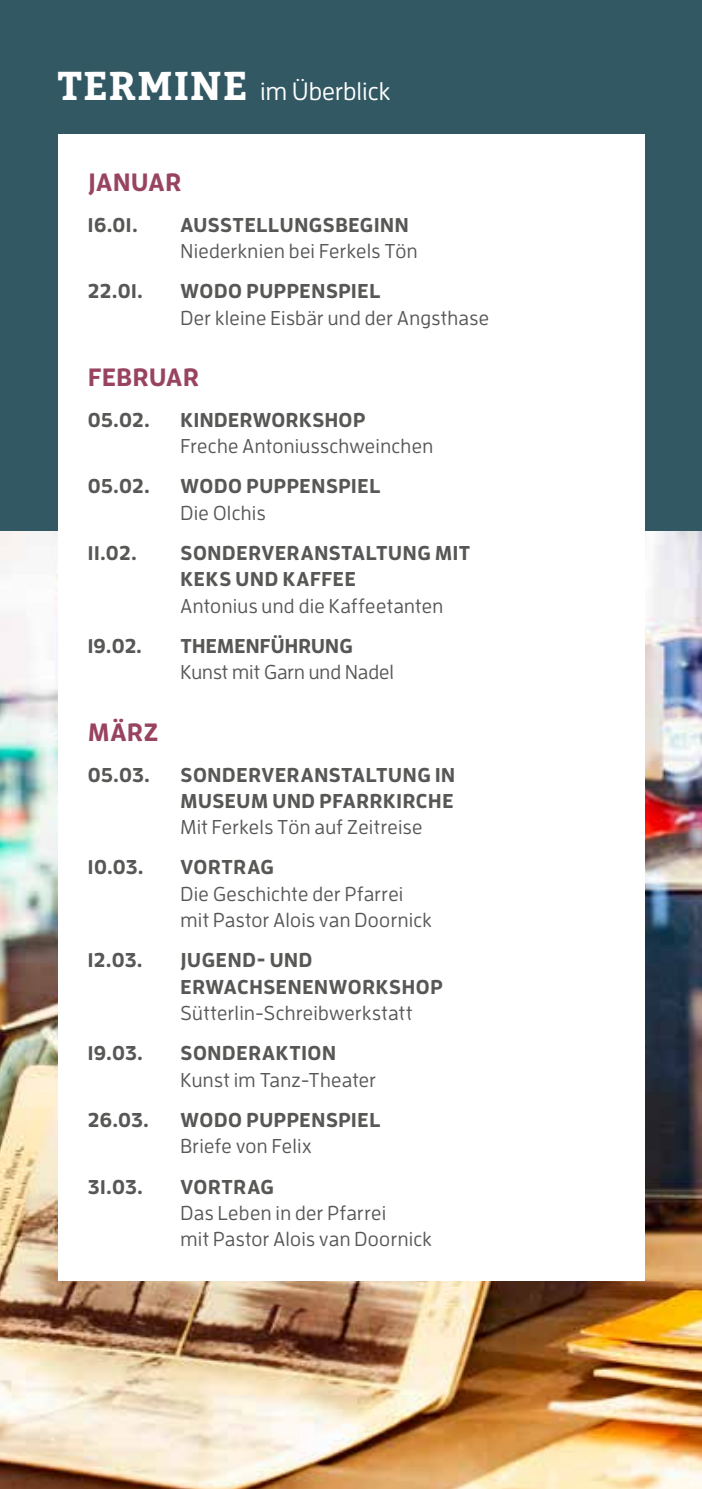
<style>
.page{position:relative;width:702px;height:1489px;background:#fff}
.page>*{position:absolute;margin:0;border:0;box-sizing:border-box;transform-origin:0 0}
.t1{font:500 25px "Enzo OT";color:#fff}
.t2{font:700 25px "Enzo OT";letter-spacing:.03em;color:#984460}
.t3{font:500 20px/26.2px "Enzo OT";letter-spacing:.015em;color:#575756}
.t4{font:700 20px/26.2px "Enzo OT";letter-spacing:.035em;color:#575756}
.t5{font:700 20px "Enzo OT";letter-spacing:.01em;color:#575756}
.s1{font-family:"Bitter";font-weight:700;font-size:40px}
</style>
<div class="page">
<div style="left:0;top:0;width:702px;height:859px;background:#325863"></div>
<img style="left:0;top:531px;width:702px;height:957px">
<div style="left:58px;top:135px;width:586px;height:1146px;background:#fff"></div>
<p class="t1" style="left:58px;top:76px;width:334px"><span class="s1">TERMINE</span> im Überblick</p>
<p class="t2" style="left:88px;top:166px;width:95px">JANUAR</p>
<p class="t4" style="left:88px;top:211px;width:51px">16.01.</p>
<p class="t4" style="left:180px;top:211px;width:230px">AUSSTELLUNGSBEGINN</p>
<p class="t3" style="left:180px;top:237px;width:239px">Niederknien bei Ferkels Tön</p>
<p class="t4" style="left:88px;top:277px;width:56px">22.01.</p>
<p class="t4" style="left:180px;top:277px;width:201px">WODO PUPPENSPIEL</p>
<p class="t3" style="left:180px;top:304px;width:310px">Der kleine Eisbär und der Angsthase</p>
<p class="t2" style="left:88px;top:362px;width:112px">FEBRUAR</p>
<p class="t4" style="left:88px;top:406px;width:64px">05.02.</p>
<p class="t4" style="left:180px;top:406px;width:186px">KINDERWORKSHOP</p>
<p class="t3" style="left:180px;top:432px;width:254px">Freche Antoniusschweinchen</p>
<p class="t4" style="left:88px;top:472px;width:64px">05.02.</p>
<p class="t4" style="left:180px;top:472px;width:201px">WODO PUPPENSPIEL</p>
<p class="t3" style="left:180px;top:499px;width:86px">Die Olchis</p>
<p class="t4" style="left:88px;top:539px;width:50px">11.02.</p>
<p class="t4" style="left:180px;top:539px;width:291px">SONDERVERANSTALTUNG MIT<br>KEKS UND KAFFEE</p>
<p class="t3" style="left:180px;top:592px;width:264px">Antonius und die Kaffeetanten</p>
<p class="t4" style="left:88px;top:632px;width:56px">19.02.</p>
<p class="t5" style="left:180px;top:633px;width:174px">THEMENFÜHRUNG</p>
<p class="t3" style="left:180px;top:659px;width:215px">Kunst mit Garn und Nadel</p>
<p class="t2" style="left:88px;top:716px;width:72px">MÄRZ</p>
<p class="t4" style="left:88px;top:760px;width:64px">05.03.</p>
<p class="t4" style="left:180px;top:760px;width:276px">SONDERVERANSTALTUNG IN<br>MUSEUM UND PFARRKIRCHE</p>
<p class="t3" style="left:180px;top:813px;width:243px">Mit Ferkels Tön auf Zeitreise</p>
<p class="t4" style="left:88px;top:853px;width:57px">10.03.</p>
<p class="t4" style="left:180px;top:853px;width:95px">VORTRAG</p>
<p class="t3" style="left:180px;top:880px;width:253px">Die Geschichte der Pfarrei mit Pastor Alois van Doornick</p>
<p class="t4" style="left:88px;top:946px;width:56px">12.03.</p>
<p class="t4" style="left:180px;top:946px;width:263px">JUGEND- UND<br>ERWACHSENENWORKSHOP</p>
<p class="t3" style="left:180px;top:999px;width:233px">Sütterlin-Schreibwerkstatt</p>
<p class="t4" style="left:88px;top:1039px;width:57px">19.03.</p>
<p class="t4" style="left:180px;top:1039px;width:157px">SONDERAKTION</p>
<p class="t3" style="left:180px;top:1066px;width:197px">Kunst im Tanz-Theater</p>
<p class="t4" style="left:88px;top:1106px;width:63px">26.03.</p>
<p class="t4" style="left:180px;top:1106px;width:201px">WODO PUPPENSPIEL</p>
<p class="t3" style="left:180px;top:1132px;width:132px">Briefe von Felix</p>
<p class="t4" style="left:88px;top:1172px;width:56px">31.03.</p>
<p class="t4" style="left:180px;top:1172px;width:95px">VORTRAG</p>
<p class="t3" style="left:180px;top:1199px;width:253px">Das Leben in der Pfarrei<br>mit Pastor Alois van Doornick</p>
</div>
